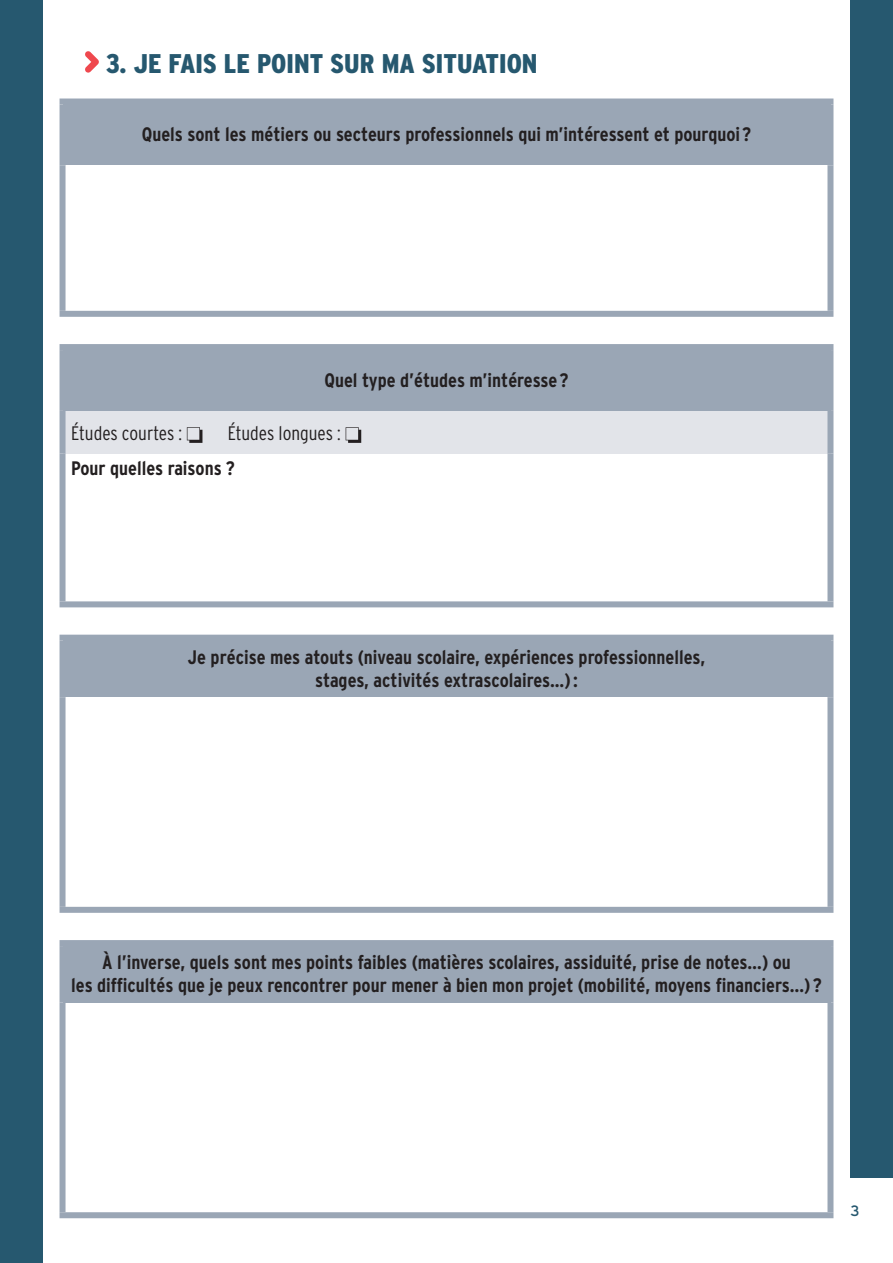
<style>
.page{position:relative;width:893px;height:1263px;background:#fff}
.page>*{position:absolute;margin:0;border:0;box-sizing:border-box;transform-origin:0 0}
.t1{font:900 condensed 27px "Interstate";color:#26586f}
.t2{font:700 condensed 19.5px/23.4px "Interstate";color:#231f20;text-align:center}
.t3{font:300 condensed 19.5px "Interstate";color:#231f20}
.t4{font:15px "Interstate";color:#26586f}
</style>
<div class="page">
<div style="left:0;top:0;width:43px;height:1263px;background:#26586f"></div>
<div style="left:850px;top:0;width:43px;height:1178px;background:#26586f"></div>
<svg style="left:85px;top:51px;width:14px;height:22px"></svg>
<div style="left:63px;top:102px;width:767px;height:63px;background:#9aa6b5"></div>
<div style="left:60px;top:165px;width:6px;height:146px;background:#9aa6b5"></div>
<div style="left:60px;top:311px;width:773px;height:6px;background:#9aa6b5"></div>
<div style="left:827px;top:165px;width:6px;height:146px;background:#9aa6b5"></div>
<div style="left:60px;top:99px;width:773px;height:6px;background:#9aa6b5"></div>
<div style="left:60px;top:105px;width:6px;height:60px;background:#9aa6b5"></div>
<div style="left:827px;top:105px;width:6px;height:60px;background:#9aa6b5"></div>
<div style="left:63px;top:347px;width:767px;height:64px;background:#9aa6b5"></div>
<div style="left:63px;top:411px;width:767px;height:42px;background:#e2e4e9"></div>
<div style="left:60px;top:344px;width:773px;height:6px;background:#9aa6b5"></div>
<div style="left:60px;top:350px;width:6px;height:61px;background:#9aa6b5"></div>
<div style="left:60px;top:411px;width:6px;height:42px;background:#9aa6b5"></div>
<div style="left:60px;top:453px;width:6px;height:148px;background:#9aa6b5"></div>
<div style="left:60px;top:601px;width:773px;height:6px;background:#9aa6b5"></div>
<div style="left:827px;top:350px;width:6px;height:61px;background:#9aa6b5"></div>
<div style="left:827px;top:411px;width:6px;height:42px;background:#9aa6b5"></div>
<div style="left:827px;top:453px;width:6px;height:148px;background:#9aa6b5"></div>
<svg style="left:187px;top:427px;width:15px;height:16px"></svg>
<svg style="left:346px;top:427px;width:15px;height:16px"></svg>
<div style="left:63px;top:638px;width:767px;height:59px;background:#9aa6b5"></div>
<div style="left:60px;top:697px;width:6px;height:210px;background:#9aa6b5"></div>
<div style="left:827px;top:697px;width:6px;height:210px;background:#9aa6b5"></div>
<div style="left:60px;top:907px;width:773px;height:6px;background:#9aa6b5"></div>
<div style="left:60px;top:641px;width:6px;height:56px;background:#9aa6b5"></div>
<div style="left:60px;top:635px;width:773px;height:6px;background:#9aa6b5"></div>
<div style="left:827px;top:641px;width:6px;height:56px;background:#9aa6b5"></div>
<div style="left:63px;top:943px;width:767px;height:59px;background:#9aa6b5"></div>
<div style="left:60px;top:1002px;width:6px;height:210px;background:#9aa6b5"></div>
<div style="left:827px;top:1002px;width:6px;height:210px;background:#9aa6b5"></div>
<div style="left:60px;top:1212px;width:773px;height:6px;background:#9aa6b5"></div>
<div style="left:60px;top:946px;width:6px;height:56px;background:#9aa6b5"></div>
<div style="left:60px;top:940px;width:773px;height:6px;background:#9aa6b5"></div>
<div style="left:827px;top:946px;width:6px;height:56px;background:#9aa6b5"></div>
<h1 class="t1" style="left:106px;top:47px;width:433px">3. JE FAIS LE POINT SUR MA SITUATION</h1>
<p class="t2" style="left:142px;top:122px;width:611px">Quels sont les métiers ou secteurs professionnels qui m’intéressent et pourquoi ?</p>
<p class="t2" style="left:324px;top:368px;width:246px">Quel type d’études m’intéresse ?</p>
<p class="t3" style="left:71px;top:421px;width:113px">Études courtes :</p>
<p class="t3" style="left:228px;top:421px;width:115px">Études longues :</p>
<p class="t2" style="left:71px;top:456px;width:165px">Pour quelles raisons ?</p>
<p class="t2" style="left:188px;top:645px;width:519px">Je précise mes atouts (niveau scolaire, expériences professionnelles, stages, activités extrascolaires...):</p>
<p class="t2" style="left:71px;top:950px;width:752px">À l’inverse, quels sont mes points faibles (matières scolaires, assiduité, prise de notes…) ou<br>les difficultés que je peux rencontrer pour mener à bien mon projet (mobilité, moyens financiers…) ?</p>
<p class="t4" style="left:850px;top:1202px;width:11px">3</p>
</div>
